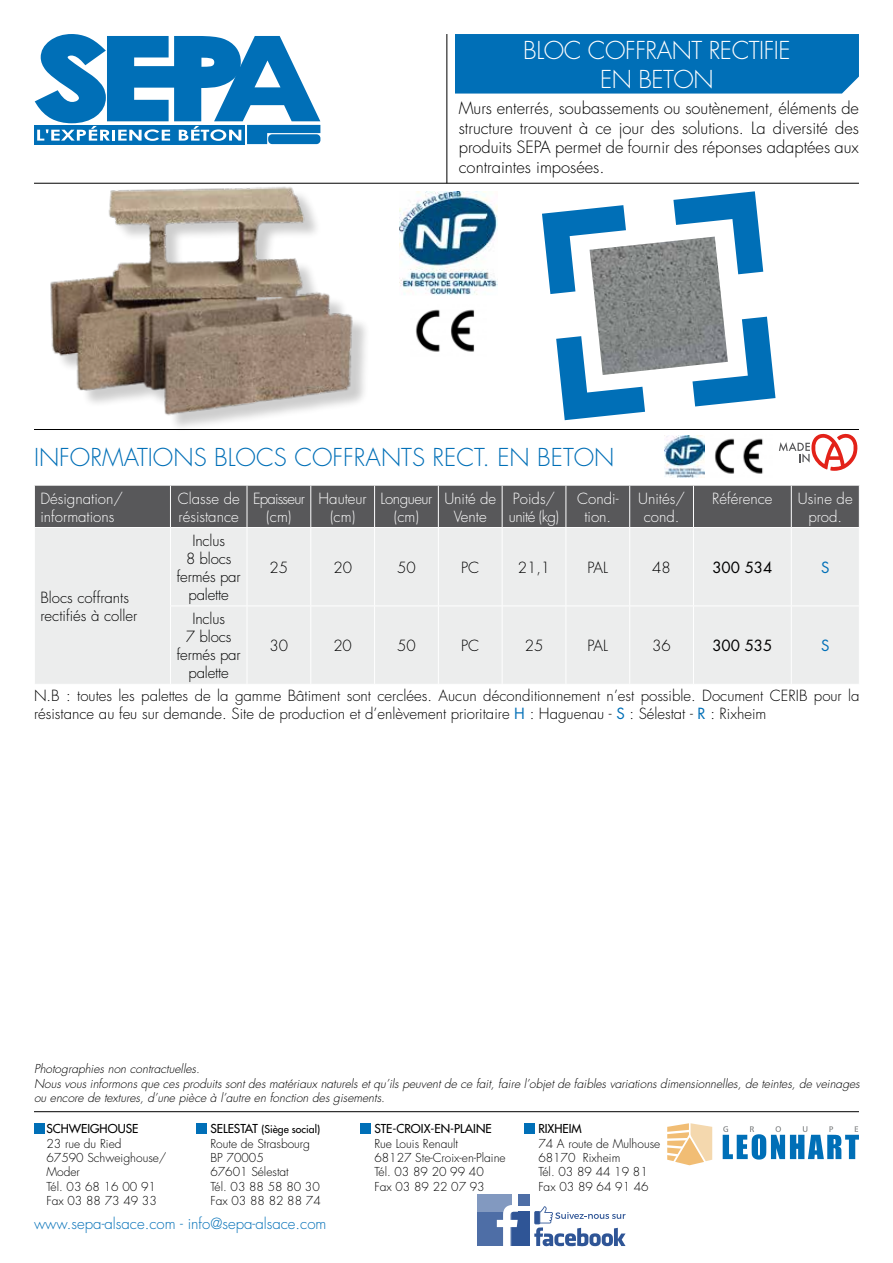
<style>
.page{position:relative;width:893px;height:1263px;background:#fff}
.page>*{position:absolute;margin:0;border:0;box-sizing:border-box;transform-origin:0 0}
.t1{font:300 24px "Futura Std";color:#006fb7}
.t2{font:300 24px/28.8px "Futura Std";letter-spacing:-.02em;color:#fff;text-align:center}
.t3{font:300 16.5px/19.8px "Futura Std";color:#000;text-align:justify}
.t4{font:300 15px/18px "Futura Std";color:#000}
.t5{font:300 15px/18px "Futura Std";color:#fff;text-align:center}
.t6{font:300 15px "Futura Std";color:#006fb7}
.t7{font:300 15px/18px "Futura Std";letter-spacing:-.04em;color:#fff}
.t8{font:300 15px/18px "Futura Std";letter-spacing:-.05em;color:#fff;text-align:center}
.t9{font:300 15px/18px "Futura Std";letter-spacing:-.03em;color:#fff;text-align:center}
.t10{font:15px "Futura Std";color:#000}
.t11{font:15px "Futura Std";color:#006fb7}
.t12{font:300 12px/14.4px "Futura Std";color:#000}
.t13{font:italic 300 12px/14.4px "Futura Std";color:#000}
.t14{font:500 12px "Futura Std";color:#000}
.t15{font:500 10.5px "Futura Std";color:#000}
.s1{font-weight:400;color:#006fb7}
.s2{font-size:12px}
</style>
<div class="page">
<img style="left:714px;top:438px;width:49px;height:36px">
<div style="left:35px;top:486px;width:824px;height:41px;background:#58585a"></div>
<div style="left:35px;top:528px;width:824px;height:156px;background:#eceded"></div>
<hr style="left:170px;top:485px;width:1px;height:42px;background:#fff">
<hr style="left:247px;top:485px;width:1px;height:42px;background:#fff">
<hr style="left:310px;top:485px;width:1px;height:42px;background:#fff">
<hr style="left:374px;top:485px;width:1px;height:42px;background:#fff">
<hr style="left:438px;top:485px;width:1px;height:42px;background:#fff">
<hr style="left:502px;top:485px;width:1px;height:42px;background:#fff">
<hr style="left:566px;top:485px;width:1px;height:42px;background:#fff">
<hr style="left:629px;top:485px;width:1px;height:42px;background:#fff">
<hr style="left:693px;top:485px;width:1px;height:42px;background:#fff">
<hr style="left:791px;top:485px;width:1px;height:42px;background:#fff">
<hr style="left:170px;top:528px;width:1px;height:77px;background:#fff">
<hr style="left:170px;top:605px;width:77px;height:1px;background:#fff">
<hr style="left:170px;top:606px;width:1px;height:78px;background:#fff">
<hr style="left:247px;top:528px;width:1px;height:77px;background:#fff">
<hr style="left:310px;top:528px;width:1px;height:77px;background:#fff">
<hr style="left:374px;top:528px;width:1px;height:77px;background:#fff">
<hr style="left:438px;top:528px;width:1px;height:77px;background:#fff">
<hr style="left:502px;top:528px;width:1px;height:77px;background:#fff">
<hr style="left:566px;top:528px;width:1px;height:77px;background:#fff">
<hr style="left:629px;top:528px;width:1px;height:77px;background:#fff">
<hr style="left:693px;top:528px;width:1px;height:77px;background:#fff">
<hr style="left:791px;top:528px;width:1px;height:77px;background:#fff">
<hr style="left:247px;top:605px;width:64px;height:1px;background:#fff">
<hr style="left:247px;top:606px;width:1px;height:78px;background:#fff">
<hr style="left:311px;top:605px;width:64px;height:1px;background:#fff">
<hr style="left:310px;top:606px;width:1px;height:78px;background:#fff">
<hr style="left:375px;top:605px;width:63px;height:1px;background:#fff">
<hr style="left:374px;top:606px;width:1px;height:78px;background:#fff">
<hr style="left:438px;top:605px;width:64px;height:1px;background:#fff">
<hr style="left:438px;top:606px;width:1px;height:78px;background:#fff">
<hr style="left:502px;top:605px;width:64px;height:1px;background:#fff">
<hr style="left:502px;top:606px;width:1px;height:78px;background:#fff">
<hr style="left:566px;top:605px;width:64px;height:1px;background:#fff">
<hr style="left:566px;top:606px;width:1px;height:78px;background:#fff">
<hr style="left:630px;top:605px;width:63px;height:1px;background:#fff">
<hr style="left:629px;top:606px;width:1px;height:78px;background:#fff">
<hr style="left:693px;top:605px;width:98px;height:1px;background:#fff">
<hr style="left:693px;top:606px;width:1px;height:78px;background:#fff">
<hr style="left:791px;top:605px;width:69px;height:1px;background:#fff">
<hr style="left:791px;top:606px;width:1px;height:78px;background:#fff">
<svg style="left:779px;top:433px;width:79px;height:38px"></svg>
<img style="left:664px;top:435px;width:40px;height:43px">
<img style="left:412px;top:191px;width:85px;height:104px">
<img style="left:415px;top:309px;width:60px;height:43px">
<svg style="left:35px;top:34px;width:285px;height:110px"></svg>
<div style="left:268px;top:134px;width:52px;height:10px;background:#006fb7;border-radius:4px"></div>
<div style="left:455px;top:34px;width:404px;height:60px;background:#006fb7"></div>
<hr style="left:34px;top:183px;width:825px;height:1px;background:#000">
<hr style="left:446px;top:34px;width:1px;height:149px;background:#000">
<hr style="left:34px;top:429px;width:825px;height:1px;background:#000">
<svg style="left:723px;top:1126px;width:136px;height:33px"></svg>
<svg style="left:667px;top:1123px;width:45px;height:43px"></svg>
<hr style="left:34px;top:1111px;width:825px;height:1px;background:#000">
<img style="left:594px;top:241px;width:130px;height:130px">
<svg style="left:542px;top:205px;width:84px;height:89px"></svg>
<svg style="left:556px;top:336px;width:89px;height:84px"></svg>
<svg style="left:673px;top:191px;width:90px;height:83px"></svg>
<svg style="left:692px;top:317px;width:83px;height:89px"></svg>
<div style="left:478px;top:1212px;width:34px;height:34px;background:#4e6ea6"></div>
<div style="left:478px;top:1194px;width:34px;height:18px;background:#8299c0"></div>
<div style="left:512px;top:1212px;width:17px;height:34px;background:#2f5596"></div>
<div style="left:518px;top:1194px;width:11px;height:12px;background:#4e6ea6"></div>
<svg style="left:497px;top:1205px;width:21px;height:41px"></svg>
<svg style="left:534px;top:1206px;width:91px;height:40px"></svg>
<div style="left:34px;top:1123px;width:10px;height:11px;background:#006fb7"></div>
<div style="left:196px;top:1123px;width:11px;height:11px;background:#006fb7"></div>
<div style="left:360px;top:1123px;width:11px;height:11px;background:#006fb7"></div>
<div style="left:524px;top:1123px;width:11px;height:11px;background:#006fb7"></div>
<div style="left:54px;top:190px;width:317px;height:243px;background:#000;opacity:.2"></div>
<img style="left:50px;top:186px;width:362px;height:237px">
<h1 class="t2" style="left:523px;top:37px;width:269px">BLOC COFFRANT RECTIFIE<br>EN BETON</h1>
<p class="t3" style="left:459px;top:98px;width:402px">Murs enterrés, soubassements ou soutènement, éléments de structure trouvent à ce jour des solutions. La diversité des produits SEPA permet de fournir des réponses adaptées aux contraintes imposées.</p>
<h1 class="t1" style="left:34px;top:443px;width:582px">INFORMATIONS BLOCS COFFRANTS RECT. EN BETON</h1>
<p class="t5" style="left:40px;top:489px;width:84px;text-align:left">Désignation/ informations</p>
<p class="t5" style="left:178px;top:489px;width:64px;text-align:left">Classe de résistance</p>
<p class="t8" style="left:253px;top:489px;width:53px">Epaisseur (cm)</p>
<p class="t5" style="left:319px;top:489px;width:50px">Hauteur (cm)</p>
<p class="t9" style="left:381px;top:489px;width:53px">Longueur (cm)</p>
<p class="t5" style="left:444px;top:489px;width:53px">Unité de<br>Vente</p>
<p class="t7" style="left:509px;top:489px;width:52px">Poids/ unité (kg)</p>
<p class="t5" style="left:577px;top:489px;width:43px">Condi&shy;tion.</p>
<p class="t5" style="left:638px;top:489px;width:48px">Unités/ cond.</p>
<p class="t5" style="left:712px;top:489px;width:62px">Référence</p>
<p class="t5" style="left:798px;top:489px;width:56px">Usine de prod.</p>
<p class="t4" style="left:40px;top:589px;width:98px">Blocs coffrants rectifiés à coller</p>
<p class="t4" style="left:177px;top:532px;width:65px;text-align:center">Inclus<br>8 blocs fermés par palette</p>
<p class="t4" style="left:177px;top:610px;width:65px;text-align:center">Inclus<br>7 blocs fermés par palette</p>
<p class="t4" style="left:270px;top:559px;width:20px">25</p>
<p class="t4" style="left:333px;top:559px;width:20px">20</p>
<p class="t4" style="left:397px;top:559px;width:20px">50</p>
<p class="t4" style="left:461px;top:559px;width:20px">PC</p>
<p class="t4" style="left:518px;top:559px;width:34px">21,1</p>
<p class="t4" style="left:588px;top:559px;width:22px">PAL</p>
<p class="t4" style="left:652px;top:559px;width:20px">48</p>
<p class="t10" style="left:712px;top:558px;width:62px">300 534</p>
<p class="t11" style="left:821px;top:558px;width:10px">S</p>
<p class="t4" style="left:270px;top:637px;width:20px">30</p>
<p class="t4" style="left:333px;top:637px;width:20px">20</p>
<p class="t4" style="left:397px;top:637px;width:20px">50</p>
<p class="t4" style="left:461px;top:637px;width:20px">PC</p>
<p class="t4" style="left:525px;top:637px;width:20px">25</p>
<p class="t4" style="left:588px;top:637px;width:22px">PAL</p>
<p class="t4" style="left:652px;top:637px;width:20px">36</p>
<p class="t10" style="left:712px;top:636px;width:62px">300 535</p>
<p class="t11" style="left:821px;top:636px;width:10px">S</p>
<p class="t4" style="left:34px;top:687px;width:827px">N.B : toutes les palettes de la gamme Bâtiment sont cerclées. Aucun déconditionnement n’est possible. Document CERIB pour la résistance au feu sur demande. Site de production et d’enlèvement prioritaire <span class="s1">H</span> : Haguenau - <span class="s1">S</span> : Sélestat - <span class="s1">R</span> : Rixheim</p>
<p class="t13" style="left:34px;top:1062px;width:830px">Photographies non contractuelles.<br>Nous vous informons que ces produits sont des matériaux naturels et qu’ils peuvent de ce fait, faire l’objet de faibles variations dimensionnelles, de teintes, de veinages ou encore de textures, d’une pièce à l’autre en fonction des gisements.</p>
<p class="t14" style="left:46px;top:1121px;width:93px">SCHWEIGHOUSE</p>
<p class="t12" style="left:46px;top:1136px;width:122px">23 rue du Ried<br>67590 Schweighouse/<br>Moder<br>Tél. 03 68 16 00 91<br>Fax 03 88 73 49 33</p>
<p class="t15" style="left:210px;top:1123px;width:111px"><span class="s2">SELESTAT</span> (Siège social)</p>
<p class="t12" style="left:210px;top:1136px;width:112px">Route de Strasbourg<br>BP 70005<br>67601 Sélestat<br>Tél. 03 88 58 80 30<br>Fax 03 88 82 88 74</p>
<p class="t6" style="left:34px;top:1214px;width:294px">www.sepa-alsace.com - info@sepa-alsace.com</p>
<p class="t14" style="left:374px;top:1121px;width:119px">STE-CROIX-EN-PLAINE</p>
<p class="t12" style="left:374px;top:1136px;width:133px">Rue Louis Renault<br>68127 Ste-Croix-en-Plaine<br>Tél. 03 89 20 99 40<br>Fax 03 89 22 07 93</p>
<p class="t14" style="left:538px;top:1121px;width:45px">RIXHEIM</p>
<p class="t12" style="left:538px;top:1136px;width:124px">74 A route de Mulhouse<br>68170 Rixheim<br>Tél. 03 89 44 19 81<br>Fax 03 89 64 91 46</p>
</div>
